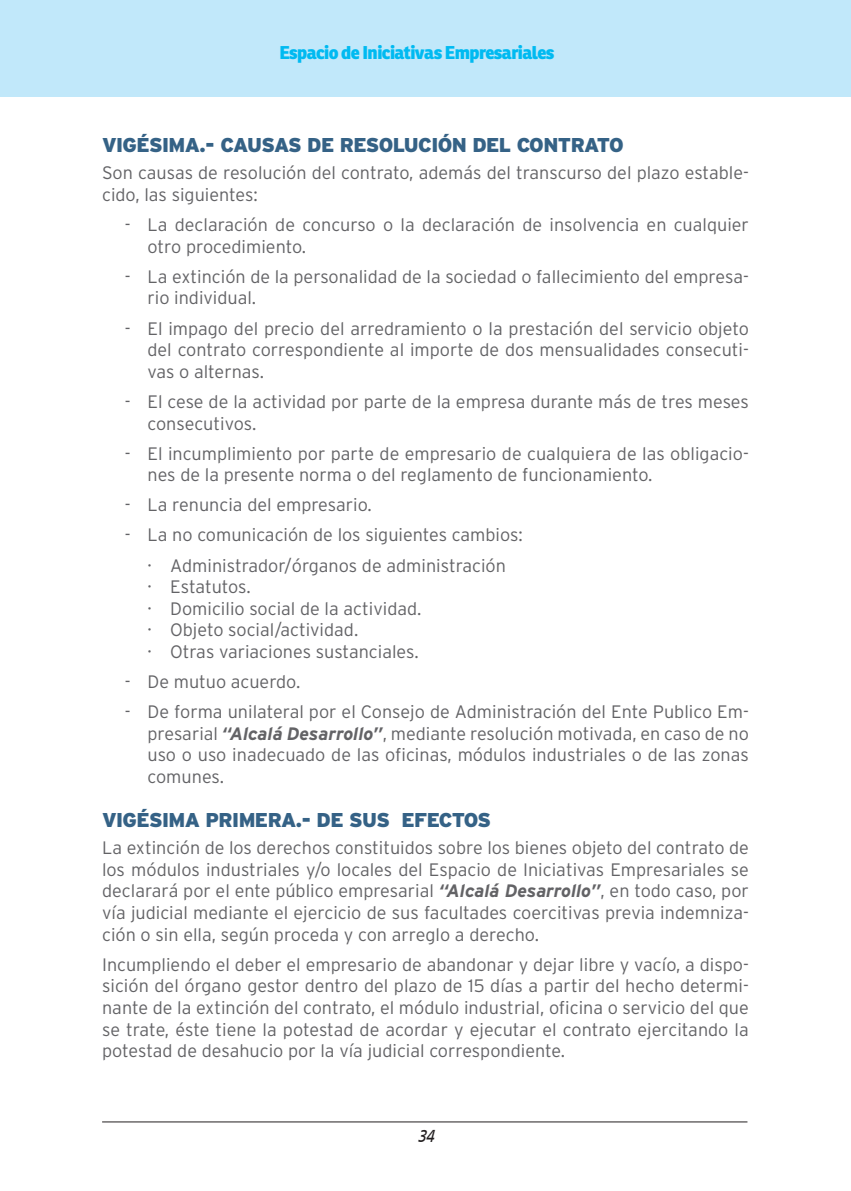
<style>
.page{position:relative;width:851px;height:1191px;background:#fff}
.page>*{position:absolute;margin:0;border:0;box-sizing:border-box;transform-origin:0 0}
.PRIMERA__SEGUNDA{font:900 20px "Interstate";letter-spacing:-.03em;color:#356286}
.CUERPO_4_-4{font:300 18px/21.6px "Interstate";color:#636366}
.CUERPO{font:300 18px/21.6px "Interstate";color:#636366;text-align:justify}
.t1{font:800 18px "Ronnia";letter-spacing:-.03em;color:#00baf1}
.t2{font:italic condensed 18px "Frutiger";color:#231f20}
.s1{font-weight:700;font-style:italic}
</style>
<div class="page">
<div style="left:0;top:0;width:850px;height:96px;background:#c1e8fa"></div>
<hr style="left:102px;top:1121px;width:645px;height:1px;background:#231f20">
<p class="t1" style="left:279px;top:41px;width:277px">Espacio de Iniciativas Empresariales</p>
<p class="PRIMERA__SEGUNDA" style="left:102px;top:134px;width:523px">VIGÉSIMA.- CAUSAS DE RESOLUCIÓN DEL CONTRATO</p>
<p class="CUERPO" style="left:102px;top:162px;width:648px">Son causas de resolución del contrato, además del transcurso del plazo estable&shy;cido, las siguientes:</p>
<p class="CUERPO_4_-4" style="left:147px;top:214px;width:603px;text-indent:-23px">- La declaración de concurso o la declaración de insolvencia en cualquier otro procedimiento.</p>
<p class="CUERPO_4_-4" style="left:147px;top:265px;width:602px;text-indent:-23px">- La extinción de la personalidad de la sociedad o fallecimiento del empresa&shy;rio individual.</p>
<p class="CUERPO_4_-4" style="left:147px;top:317px;width:603px;text-align:justify;text-indent:-23px">- El impago del precio del arredramiento o la prestación del servicio objeto del contrato correspondiente al importe de dos mensualidades consecuti&shy;vas o alternas.</p>
<p class="CUERPO_4_-4" style="left:147px;top:390px;width:603px;text-indent:-23px">- El cese de la actividad por parte de la empresa durante más de tres meses consecutivos.</p>
<p class="CUERPO_4_-4" style="left:147px;top:442px;width:602px;text-indent:-23px">- El incumplimiento por parte de empresario de cualquiera de las obligacio&shy;nes de la presente norma o del reglamento de funcionamiento.</p>
<p class="CUERPO_4_-4" style="left:125px;top:494px;width:248px">- La renuncia del empresario.</p>
<p class="CUERPO_4_-4" style="left:125px;top:524px;width:399px">- La no comunicación de los siguientes cambios:</p>
<p class="CUERPO_4_-4" style="left:147px;top:554px;width:360px">· Administrador/órganos de administración</p>
<p class="CUERPO_4_-4" style="left:147px;top:576px;width:105px">· Estatutos.</p>
<p class="CUERPO_4_-4" style="left:147px;top:597px;width:275px">· Domicilio social de la actividad.</p>
<p class="CUERPO_4_-4" style="left:147px;top:619px;width:212px">· Objeto social/actividad.</p>
<p class="CUERPO_4_-4" style="left:147px;top:640px;width:273px">· Otras variaciones sustanciales.</p>
<p class="CUERPO_4_-4" style="left:125px;top:671px;width:177px">- De mutuo acuerdo.</p>
<p class="CUERPO_4_-4" style="left:147px;top:701px;width:602px;text-align:justify;text-indent:-23px">- De forma unilateral por el Consejo de Administración del Ente Publico Em&shy;presarial <span class="s1">“Alcalá Desarrollo”</span>, mediante resolución motivada, en caso de no uso o uso inadecuado de las oficinas, módulos industriales o de las zonas comunes.</p>
<p class="PRIMERA__SEGUNDA" style="left:102px;top:808px;width:390px">VIGÉSIMA PRIMERA.- DE SUS EFECTOS</p>
<p class="CUERPO" style="left:102px;top:837px;width:648px">La extinción de los derechos constituidos sobre los bienes objeto del contrato de los módulos industriales y/o locales del Espacio de Iniciativas Empresariales se declarará por el ente público empresarial <span class="s1">“Alcalá Desarrollo”</span>, en todo caso, por vía judicial mediante el ejercicio de sus facultades coercitivas previa indemniza&shy;ción o sin ella, según proceda y con arreglo a derecho.</p>
<p class="CUERPO" style="left:102px;top:953px;width:648px">Incumpliendo el deber el empresario de abandonar y dejar libre y vacío, a dispo&shy;sición del órgano gestor dentro del plazo de 15 días a partir del hecho determi&shy;nante de la extinción del contrato, el módulo industrial, oficina o servicio del que se trate, éste tiene la potestad de acordar y ejecutar el contrato ejercitando la potestad de desahucio por la vía judicial correspondiente.</p>
<p class="t2" style="left:417px;top:1125px;width:18px">34</p>
</div>
